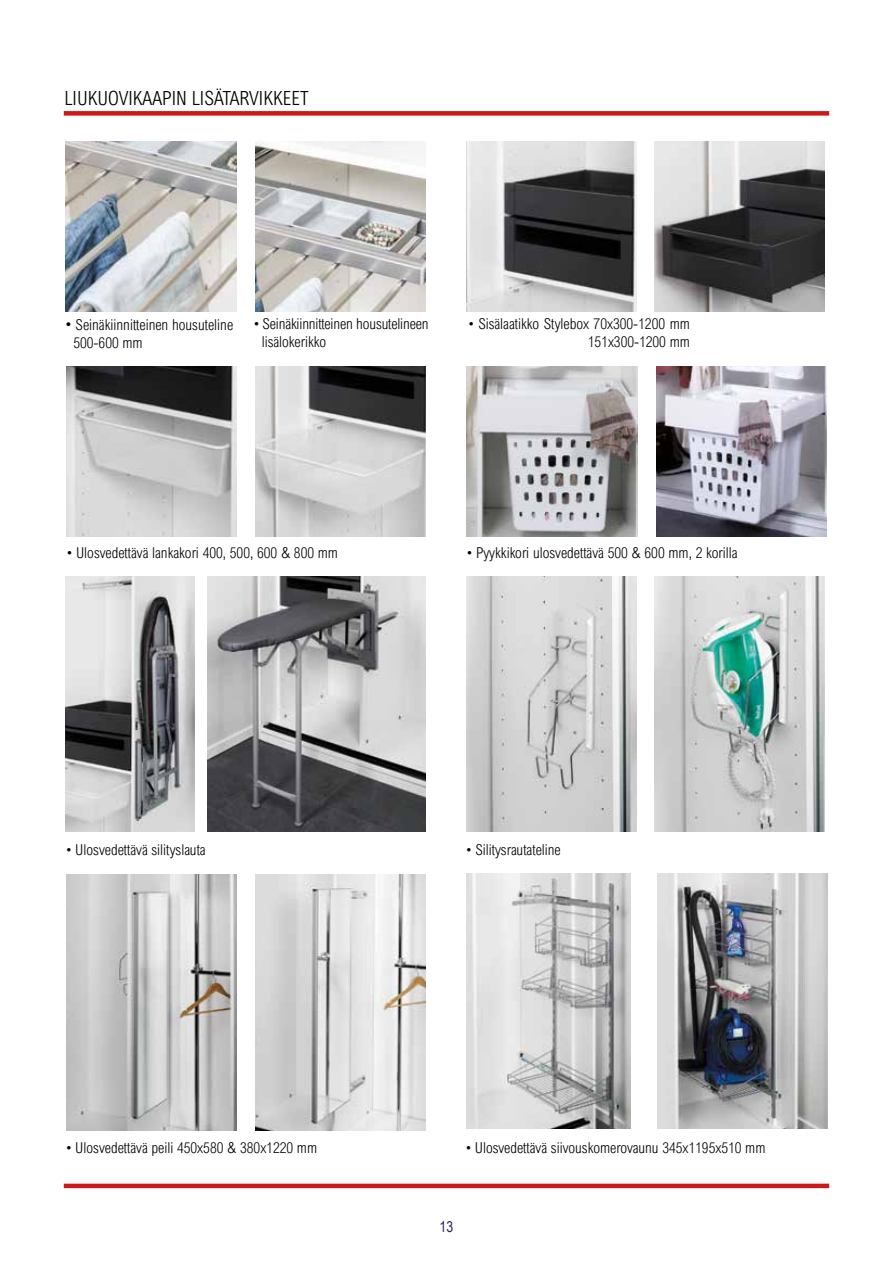
<style>
.page{position:relative;width:893px;height:1263px;background:#fff}
.page>*{position:absolute;margin:0;border:0;box-sizing:border-box;transform-origin:0 0}
.t1{font:300 19.5px "Arial Nova Cond";color:#000}
.t2{font:300 15px/18px "Arial Nova Cond";color:#000}
.t3{font:15px "Arial Narrow";color:#262161}
.s1{font-size:16.5px}
</style>
<div class="page">
<div style="left:64px;top:111px;width:765px;height:5px;background:#cd1719"></div>
<img style="left:66px;top:141px;width:170px;height:170px">
<img style="left:255px;top:141px;width:170px;height:170px">
<img style="left:207px;top:576px;width:218px;height:255px">
<img style="left:66px;top:576px;width:128px;height:255px">
<img style="left:655px;top:142px;width:170px;height:170px">
<img style="left:654px;top:576px;width:170px;height:255px">
<img style="left:466px;top:576px;width:170px;height:255px">
<img style="left:467px;top:142px;width:170px;height:170px">
<img style="left:256px;top:366px;width:170px;height:170px">
<img style="left:255px;top:875px;width:170px;height:255px">
<img style="left:67px;top:875px;width:170px;height:255px">
<img style="left:67px;top:366px;width:170px;height:171px">
<img style="left:467px;top:366px;width:170px;height:171px">
<img style="left:467px;top:873px;width:164px;height:255px">
<img style="left:656px;top:366px;width:170px;height:171px">
<hr style="left:64px;top:1184px;width:765px;height:4px;background:#cd1719">
<img style="left:658px;top:873px;width:170px;height:255px">
<h1 class="t1" style="left:64px;top:87px;width:246px">LIUKUOVIKAAPIN LISÄTARVIKKEET</h1>
<p class="t2" style="left:73px;top:316px;width:161px;text-indent:-8px"><span class="s1">•</span> Seinäkiinnitteinen housuteline<br>500-600 mm</p>
<p class="t2" style="left:262px;top:315px;width:168px;text-indent:-8px">• Seinäkiinnitteinen housutelineen lisälokerikko</p>
<p class="t2" style="left:469px;top:315px;width:223px;text-align:right">• Sisälaatikko Stylebox 70x300-1200 mm<br>151x300-1200 mm</p>
<p class="t2" style="left:67px;top:543px;width:272px">• Ulosvedettävä lankakori 400, 500, 600 &amp; 800 mm</p>
<p class="t2" style="left:467px;top:543px;width:272px">• Pyykkikori ulosvedettävä 500 &amp; 600 mm, 2 korilla</p>
<p class="t2" style="left:67px;top:840px;width:141px">• Ulosvedettävä silityslauta</p>
<p class="t2" style="left:467px;top:840px;width:96px">• Silitysrautateline</p>
<p class="t2" style="left:67px;top:1139px;width:252px">• Ulosvedettävä peili 450x580 &amp; 380x1220 mm</p>
<p class="t2" style="left:466px;top:1138px;width:301px">• Ulosvedettävä siivouskomerovaunu 345x1195x510 mm</p>
<p class="t3" style="left:440px;top:1215px;width:15px">13</p>
</div>
